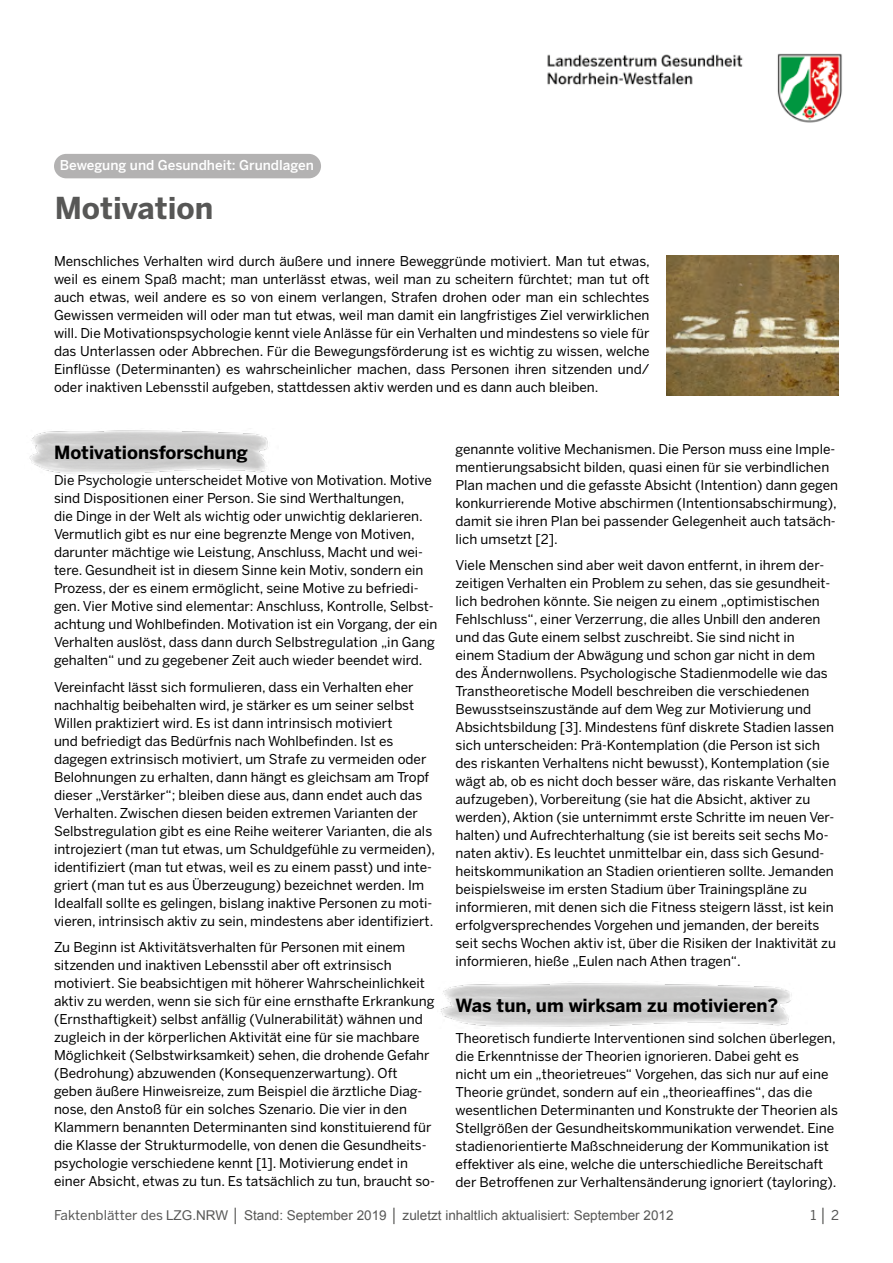
<style>
.page{position:relative;width:893px;height:1263px;background:#fff}
.page>*{position:absolute;margin:0;border:0;box-sizing:border-box;transform-origin:0 0}
.t1{font:700 30px "Benton Sans";color:#575756}
.t2{font:700 18px "Benton Sans";color:#000}
.t3{font:13.5px/18px "Benton Sans";color:#000}
.t4{font:13.5px "Arial";color:#575756}
.t5{font:500 13.5px "Benton Sans";color:#fff}
.t6{font:13.5px "Benton Sans";color:#575756}
.s1{font-family:"Benton Sans"}
.s2{font-family:"Arial"}
</style>
<div class="page">
<img style="left:29px;top:430px;width:239px;height:44px">
<img style="left:441px;top:983px;width:351px;height:44px">
<div style="left:54px;top:154px;width:267px;height:24px;background:#b3b2b2;border-radius:12px"></div>
<img style="left:547px;top:53px;width:295px;height:70px">
<img style="left:666px;top:255px;width:172px;height:140px">
<p class="t5" style="left:60px;top:157px;width:256px">Bewegung und Gesundheit: Grundlagen</p>
<p class="t1" style="left:55px;top:190px;width:160px">Motivation</p>
<p class="t3" style="left:54px;top:252px;width:597px;text-align:justify">Menschliches Verhalten wird durch äußere und innere Beweggründe motiviert. Man tut etwas, weil es einem Spaß macht; man unterlässt etwas, weil man zu scheitern fürchtet; man tut oft auch etwas, weil andere es so von einem verlangen, Strafen drohen oder man ein schlechtes Gewissen vermeiden will oder man tut etwas, weil man damit ein langfristiges Ziel verwirklichen will. Die Motivationspsychologie kennt viele Anlässe für ein Verhalten und mindestens so viele für das Unterlassen oder Abbrechen. Für die Bewegungsförderung ist es wichtig zu wissen, welche Einflüsse (Determinanten) es wahrscheinlicher machen, dass Personen ihren sitzenden und/ oder inaktiven Lebensstil aufgeben, stattdessen aktiv werden und es dann auch bleiben.</p>
<p class="t2" style="left:54px;top:441px;width:195px">Motivationsforschung</p>
<p class="t3" style="left:54px;top:471px;width:385px">Die Psychologie unterscheidet Motive von Motivation. Motive sind Dispositionen einer Person. Sie sind Werthaltungen,<br>die Dinge in der Welt als wichtig oder unwichtig deklarieren.<br>Vermutlich gibt es nur eine begrenzte Menge von Motiven, darunter mächtige wie Leistung, Anschluss, Macht und wei&shy;tere. Gesundheit ist in diesem Sinne kein Motiv, sondern ein Prozess, der es einem ermöglicht, seine Motive zu befriedi&shy;gen. Vier Motive sind elementar: Anschluss, Kontrolle, Selbst&shy;achtung und Wohlbefinden. Motivation ist ein Vorgang, der ein Verhalten auslöst, dass dann durch Selbstregulation „in Gang gehalten“ und zu gegebener Zeit auch wieder beendet wird.</p>
<p class="t3" style="left:54px;top:677px;width:383px">Vereinfacht lässt sich formulieren, dass ein Verhalten eher nachhaltig beibehalten wird, je stärker es um seiner selbst Willen praktiziert wird. Es ist dann intrinsisch motiviert<br>und befriedigt das Bedürfnis nach Wohlbefinden. Ist es dagegen extrinsisch motiviert, um Strafe zu vermeiden oder Belohnungen zu erhalten, dann hängt es gleichsam am Tropf dieser „Verstärker“; bleiben diese aus, dann endet auch das Verhalten. Zwischen diesen beiden extremen Varianten der Selbstregulation gibt es eine Reihe weiterer Varianten, die als introjeziert (man tut etwas, um Schuldgefühle zu vermeiden), identifiziert (man tut etwas, weil es zu einem passt) und inte&shy;griert (man tut es aus Überzeugung) bezeichnet werden. Im Idealfall sollte es gelingen, bislang inaktive Personen zu moti&shy;vieren, intrinsisch aktiv zu sein, mindestens aber identifiziert.</p>
<p class="t3" style="left:54px;top:938px;width:382px">Zu Beginn ist Aktivitätsverhalten für Personen mit einem sitzenden und inaktiven Lebensstil aber oft extrinsisch motiviert. Sie beabsichtigen mit höherer Wahrscheinlichkeit aktiv zu werden, wenn sie sich für eine ernsthafte Erkrankung (Ernsthaftigkeit) selbst anfällig (Vulnerabilität) wähnen und zugleich in der körperlichen Aktivität eine für sie machbare Möglichkeit (Selbstwirksamkeit) sehen, die drohende Gefahr (Bedrohung) abzuwenden (Konsequenzerwartung). Oft geben äußere Hinweisreize, zum Beispiel die ärztliche Diag&shy;nose, den Anstoß für ein solches Szenario. Die vier in den Klammern benannten Determinanten sind konstituierend für die Klasse der Strukturmodelle, von denen die Gesundheits&shy;psychologie verschiedene kennt [1]. Motivierung endet in einer Absicht, etwas zu tun. Es tatsächlich zu tun, braucht so-</p>
<p class="t3" style="left:455px;top:440px;width:384px">genannte volitive Mechanismen. Die Person muss eine Imple&shy;mentierungsabsicht bilden, quasi einen für sie verbindlichen Plan machen und die gefasste Absicht (Intention) dann gegen konkurrierende Motive abschirmen (Intentionsabschirmung), damit sie ihren Plan bei passender Gelegenheit auch tatsäch&shy;lich umsetzt [2].</p>
<p class="t3" style="left:455px;top:556px;width:382px">Viele Menschen sind aber weit davon entfernt, in ihrem der&shy;zeitigen Verhalten ein Problem zu sehen, das sie gesundheit&shy;lich bedrohen könnte. Sie neigen zu einem „optimistischen Fehlschluss“, einer Verzerrung, die alles Unbill den anderen und das Gute einem selbst zuschreibt. Sie sind nicht in einem Stadium der Abwägung und schon gar nicht in dem des Ändernwollens. Psychologische Stadienmodelle wie das Transtheoretische Modell beschreiben die verschiedenen Bewusstseinszustände auf dem Weg zur Motivierung und Absichtsbildung [3]. Mindestens fünf diskrete Stadien lassen sich unterscheiden: Prä-Kontemplation (die Person ist sich des riskanten Verhaltens nicht bewusst), Kontemplation (sie wägt ab, ob es nicht doch besser wäre, das riskante Verhalten aufzugeben), Vorbereitung (sie hat die Absicht, aktiver zu werden), Aktion (sie unternimmt erste Schritte im neuen Ver&shy;halten) und Aufrechterhaltung (sie ist bereits seit sechs Mo&shy;naten aktiv). Es leuchtet unmittelbar ein, dass sich Gesund&shy;heitskommunikation an Stadien orientieren sollte. Jemanden beispielsweise im ersten Stadium über Trainingspläne zu informieren, mit denen sich die Fitness steigern lässt, ist kein erfolgversprechendes Vorgehen und jemanden, der bereits seit sechs Wochen aktiv ist, über die Risiken der Inaktivität zu informieren, hieße „Eulen nach Athen tragen“.</p>
<p class="t2" style="left:455px;top:995px;width:324px">Was tun, um wirksam zu motivieren?</p>
<p class="t3" style="left:455px;top:1029px;width:384px">Theoretisch fundierte Interventionen sind solchen überlegen, die Erkenntnisse der Theorien ignorieren. Dabei geht es<br>nicht um ein „theorietreues“ Vorgehen, das sich nur auf eine Theorie gründet, sondern auf ein „theorieaffines“, das die wesentlichen Determinanten und Konstrukte der Theorien als Stellgrößen der Gesundheitskommunikation verwendet. Eine stadienorientierte Maßschneiderung der Kommunikation ist effektiver als eine, welche die unterschiedliche Bereitschaft der Betroffenen zur Verhaltensänderung ignoriert (tayloring).</p>
<p class="t4" style="left:54px;top:1206px;width:621px"><span class="s1">Faktenblätter des</span> LZG.NRW │ Stand: September 2019 │ zuletzt inhaltlich aktualisiert: September 2012</p>
<p class="t6" style="left:810px;top:1206px;width:30px">1 <span class="s2">│</span> 2</p>
</div>
